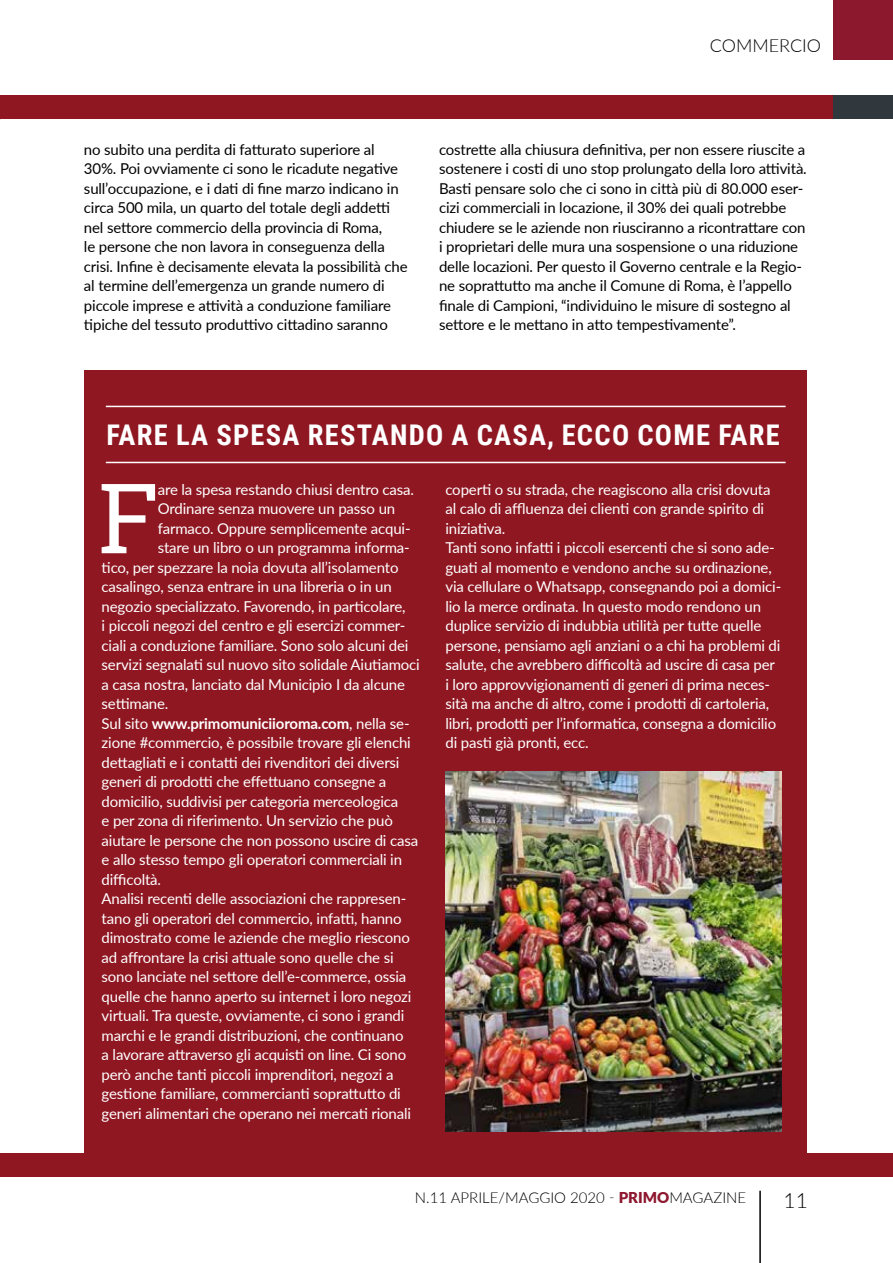
<style>
.page{position:relative;width:893px;height:1263px;background:#fff}
.page>*{position:absolute;margin:0;border:0;box-sizing:border-box;transform-origin:0 0}
.t1{font:97.35px "Roboto Slab";color:#fff}
.t2{font:700 28.5px "Roboto Condensed";letter-spacing:.045em;color:#fff}
.t3{font:300 21px "Lato";color:#000}
.t4{font:300 18px "Lato";color:#000}
.t5{font:15px/19.5px "Lato";letter-spacing:-.01em;color:#fff}
.t6{font:15px/19.5px "Lato";letter-spacing:-.01em;color:#000}
.t7{font:700 15px "Lato";letter-spacing:-.01em;color:#fff}
.t8{font:300 15px "Lato";color:#000}
.s1{font-weight:400}
.s2{font-weight:900;color:#8d172e}
</style>
<div class="page">
<hr style="left:759px;top:1191px;width:2px;height:72px;background:#000">
<div style="left:0;top:96px;width:857px;height:23px;background:#8f1722"></div>
<div style="left:833px;top:96px;width:60px;height:23px;background:#30373d"></div>
<div style="left:0;top:1153px;width:893px;height:24px;background:#8f1722"></div>
<div style="left:833px;top:0;width:60px;height:60px;background:#8c182e"></div>
<div style="left:84px;top:370px;width:723px;height:791px;background:#8f1722"></div>
<hr style="left:106px;top:462px;width:680px;height:1px;background:#fff">
<hr style="left:106px;top:406px;width:680px;height:1px;background:#fff">
<img style="left:445px;top:772px;width:336px;height:359px">
<p class="t4" style="left:710px;top:33px;width:113px">COMMERCIO</p>
<p class="t6" style="left:84px;top:139px;width:325px">no subito una perdita di fatturato superiore al 30%. Poi ovviamente ci sono le ricadute negative sull’occupazione, e i dati di fine marzo indicano in circa 500 mila, un quarto del totale degli addetti nel settore commercio della provincia di Roma,<br>le persone che non lavora in conseguenza della crisi. Infine è decisamente elevata la possibilità che al termine dell’emergenza un grande numero di piccole imprese e attività a conduzione familiare tipiche del tessuto produttivo cittadino saranno</p>
<p class="t6" style="left:439px;top:139px;width:369px">costrette alla chiusura definitiva, per non essere riuscite a sostenere i costi di uno stop prolungato della loro attività.<br>Basti pensare solo che ci sono in città più di 80.000 eser&shy;cizi commerciali in locazione, il 30% dei quali potrebbe chiudere se le aziende non riusciranno a ricontrattare con i proprietari delle mura una sospensione o una riduzione delle locazioni. Per questo il Governo centrale e la Regio&shy;ne soprattutto ma anche il Comune di Roma, è l’appello finale di Campioni, “individuino le misure di sostegno al settore e le mettano in atto tempestivamente”.</p>
<h2 class="t2" style="left:106px;top:414px;width:675px">FARE LA SPESA RESTANDO A CASA, ECCO COME FARE</h2>
<h1 class="t1" style="left:98px;top:451px;width:62px">F</h1>
<p class="t5" style="left:158px;top:479px;width:258px">are la spesa restando chiusi dentro casa.</p>
<p class="t5" style="left:445px;top:479px;width:337px">coperti o su strada, che reagiscono alla crisi dovuta al calo di affluenza dei clienti con grande spirito di iniziativa.<br>Tanti sono infatti i piccoli esercenti che si sono ade&shy;guati al momento e vendono anche su ordinazione, via cellulare o Whatsapp, consegnando poi a domici&shy;lio la merce ordinata. In questo modo rendono un duplice servizio di indubbia utilità per tutte quelle persone, pensiamo agli anziani o a chi ha problemi di salute, che avrebbero difficoltà ad uscire di casa per i loro approvvigionamenti di generi di prima neces&shy;sità ma anche di altro, come i prodotti di cartoleria, libri, prodotti per l’informatica, consegna a domicilio di pasti già pronti, ecc.</p>
<p class="t5" style="left:158px;top:498px;width:239px">Ordinare senza muovere un passo un</p>
<p class="t5" style="left:158px;top:518px;width:254px">farmaco. Oppure semplicemente acqui-</p>
<p class="t5" style="left:158px;top:537px;width:253px">stare un libro o un programma informa-</p>
<p class="t5" style="left:102px;top:557px;width:298px">tico, per spezzare la noia dovuta all’isolamento</p>
<p class="t5" style="left:102px;top:576px;width:292px">casalingo, senza entrare in una libreria o in un</p>
<p class="t5" style="left:102px;top:596px;width:306px">negozio specializzato. Favorendo, in particolare,</p>
<p class="t5" style="left:102px;top:615px;width:305px">i piccoli negozi del centro e gli esercizi commer-</p>
<p class="t5" style="left:102px;top:635px;width:308px">ciali a conduzione familiare. Sono solo alcuni dei</p>
<p class="t5" style="left:102px;top:654px;width:320px">servizi segnalati sul nuovo sito solidale Aiutiamoci</p>
<p class="t5" style="left:102px;top:674px;width:305px">a casa nostra, lanciato dal Municipio I da alcune</p>
<p class="t5" style="left:102px;top:693px;width:68px">settimane.</p>
<p class="t7" style="left:102px;top:712px;width:309px"><span class="s1">Sul sito</span> www.primomuniciioroma.com<span class="s1">, nella se-</span></p>
<p class="t5" style="left:102px;top:732px;width:311px">zione #commercio, è possibile trovare gli elenchi</p>
<p class="t5" style="left:102px;top:752px;width:299px">dettagliati e i contatti dei rivenditori dei diversi</p>
<p class="t5" style="left:102px;top:771px;width:286px">generi di prodotti che effettuano consegne a</p>
<p class="t5" style="left:102px;top:791px;width:298px">domicilio, suddivisi per categoria merceologica</p>
<p class="t5" style="left:102px;top:810px;width:293px">e per zona di riferimento. Un servizio che può</p>
<p class="t5" style="left:102px;top:830px;width:318px">aiutare le persone che non possono uscire di casa</p>
<p class="t5" style="left:102px;top:849px;width:302px">e allo stesso tempo gli operatori commerciali in</p>
<p class="t5" style="left:102px;top:869px;width:61px">difficoltà.</p>
<p class="t5" style="left:102px;top:888px;width:306px">Analisi recenti delle associazioni che rappresen-</p>
<p class="t5" style="left:102px;top:908px;width:301px">tano gli operatori del commercio, infatti, hanno</p>
<p class="t5" style="left:102px;top:927px;width:310px">dimostrato come le aziende che meglio riescono</p>
<p class="t5" style="left:102px;top:947px;width:294px">ad affrontare la crisi attuale sono quelle che si</p>
<p class="t5" style="left:102px;top:966px;width:306px">sono lanciate nel settore dell’e-commerce, ossia</p>
<p class="t5" style="left:102px;top:986px;width:311px">quelle che hanno aperto su internet i loro negozi</p>
<p class="t5" style="left:102px;top:1005px;width:304px">virtuali. Tra queste, ovviamente, ci sono i grandi</p>
<p class="t5" style="left:102px;top:1025px;width:304px">marchi e le grandi distribuzioni, che continuano</p>
<p class="t5" style="left:102px;top:1044px;width:306px">a lavorare attraverso gli acquisti on line. Ci sono</p>
<p class="t5" style="left:102px;top:1064px;width:293px">però anche tanti piccoli imprenditori, negozi a</p>
<p class="t5" style="left:102px;top:1083px;width:301px">gestione familiare, commercianti soprattutto di</p>
<p class="t5" style="left:102px;top:1103px;width:311px">generi alimentari che operano nei mercati rionali</p>
<p class="t8" style="left:415px;top:1187px;width:333px">N.11 APRILE/MAGGIO 2020 - <span class="s2">PRIMO</span>MAGAZINE</p>
<h3 class="t3" style="left:784px;top:1185px;width:26px">11</h3>
</div>
